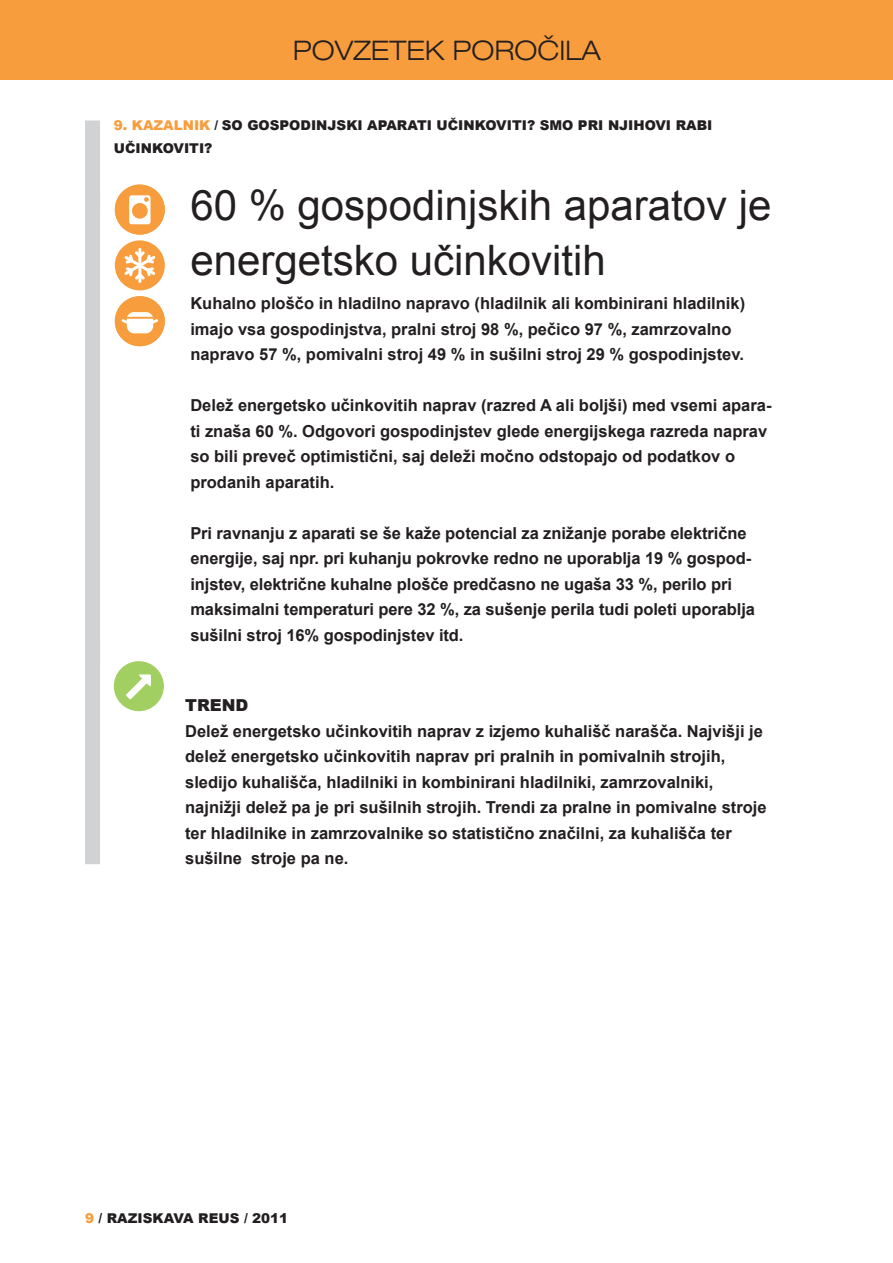
<style>
.page{position:relative;width:893px;height:1263px;background:#fff}
.page>*{position:absolute;margin:0;border:0;box-sizing:border-box;transform-origin:0 0}
.t1{font:42px/55.2px "Arial";color:#231f20}
.t2{font:300 expanded 27px "Helvetica Neue LT Pro";color:#231f20}
.t3{font:700 16.5px/25.5px "Arial";color:#231f20}
.t4{font:900 16.5px "Arial";color:#231f20}
.t5{font:900 13.5px/22.5px "Arial";color:#231f20}
.s1{color:#f89d3d}
.s2{font-weight:700}
</style>
<div class="page">
<div style="left:1px;top:0;width:892px;height:79px;background:#f89d3d"></div>
<div style="left:85px;top:189px;width:15px;height:477px;background:#d1d2d4"></div>
<div style="left:115px;top:185px;width:50px;height:50px;background:#f89d3d;border-radius:50%"></div>
<div style="left:129px;top:195px;width:22px;height:29px;background:#fff;border-radius:3px"></div>
<div style="left:132px;top:203px;width:16px;height:16px;background:#f89d3d;border-radius:50%"></div>
<svg style="left:144px;top:197px;width:5px;height:5px"></svg>
<div style="left:115px;top:240px;width:50px;height:50px;background:#f89d3d;border-radius:50%"></div>
<hr style="left:138px;top:248px;width:3px;height:35px;background:#fff">
<svg style="left:124px;top:251px;width:31px;height:29px"></svg>
<div style="left:115px;top:296px;width:50px;height:50px;background:#f89d3d;border-radius:50%"></div>
<svg style="left:121px;top:312px;width:37px;height:21px"></svg>
<div style="left:85px;top:639px;width:15px;height:225px;background:#d1d2d4"></div>
<div style="left:114px;top:661px;width:50px;height:50px;background:#a2cf62;border-radius:50%"></div>
<svg style="left:126px;top:674px;width:25px;height:26px"></svg>
<div style="left:85px;top:120px;width:15px;height:94px;background:#d1d2d4"></div>
<h2 class="t2" style="left:293px;top:41px;width:310px">POVZETEK POROČILA</h2>
<p class="t5" style="left:114px;top:114px;width:600px"><span class="s1">9. KAZALNIK</span> <span class="s2">/</span> SO GOSPODINJSKI APARATI UČINKOVITI? SMO PRI NJIHOVI RABI<br>UČINKOVITI?</p>
<h1 class="t1" style="left:190px;top:178px;width:582px">60 % gospodinjskih aparatov je energetsko učinkovitih</h1>
<p class="t3" style="left:190px;top:291px;width:556px">Kuhalno ploščo in hladilno napravo (hladilnik ali kombinirani hladilnik) imajo vsa gospodinjstva, pralni stroj 98 %, pečico 97 %, zamrzovalno napravo 57 %, pomivalni stroj 49 % in sušilni stroj 29 % gospodinjstev.</p>
<p class="t3" style="left:190px;top:393px;width:583px">Delež energetsko učinkovitih naprav (razred A ali boljši) med vsemi apara&shy;ti znaša 60 %. Odgovori gospodinjstev glede energijskega razreda naprav so bili preveč optimistični, saj deleži močno odstopajo od podatkov o prodanih aparatih.</p>
<p class="t3" style="left:190px;top:521px;width:566px">Pri ravnanju z aparati se še kaže potencial za znižanje porabe električne energije, saj npr. pri kuhanju pokrovke redno ne uporablja 19 % gospod&shy;injstev, električne kuhalne plošče predčasno ne ugaša 33 %, perilo pri maksimalni temperaturi pere 32 %, za sušenje perila tudi poleti uporablja sušilni stroj 16% gospodinjstev itd.</p>
<p class="t4" style="left:185px;top:693px;width:65px">TREND</p>
<p class="t3" style="left:185px;top:718px;width:583px">Delež energetsko učinkovitih naprav z izjemo kuhališč narašča. Najvišji je delež energetsko učinkovitih naprav pri pralnih in pomivalnih strojih, sledijo kuhališča, hladilniki in kombinirani hladilniki, zamrzovalniki, najnižji delež pa je pri sušilnih strojih. Trendi za pralne in pomivalne stroje ter hladilnike in zamrzovalnike so statistično značilni, za kuhališča ter sušilne stroje pa ne.</p>
<p class="t5" style="left:85px;top:1206px;width:205px"><span class="s1">9</span> / RAZISKAVA REUS / 2011</p>
</div>
